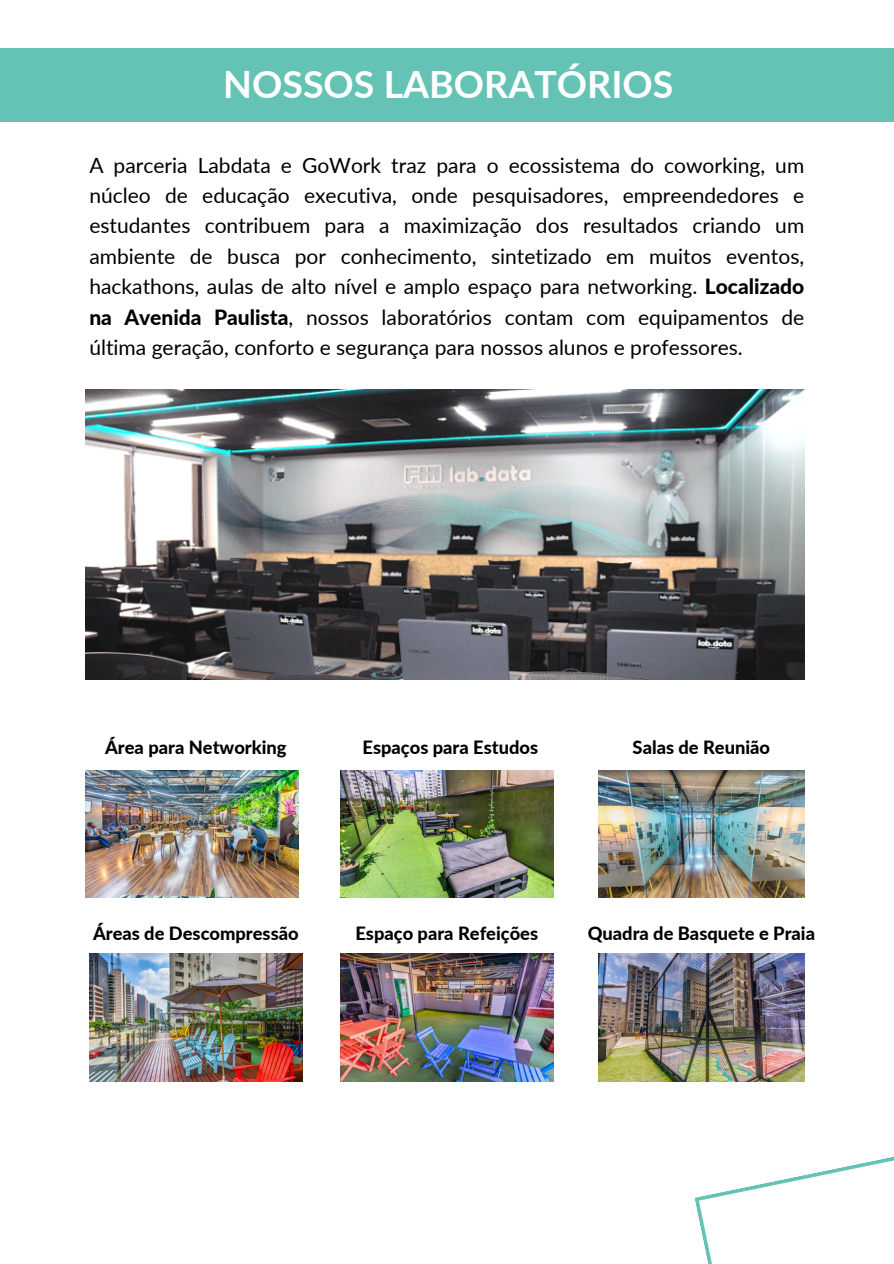
<style>
.page{position:relative;width:894px;height:1264px;background:#fff}
.page>*{position:absolute;margin:0;border:0;box-sizing:border-box;transform-origin:0 0}
.t1{font:700 37.5px "Lato";color:#fff}
.t2{font:21px/30.3px "Lato";color:#000;text-align:justify}
.t3{font:800 18.3px "Lato";color:#000}
.s1{font-weight:800}
</style>
<div class="page">
<div style="left:0;top:48px;width:893px;height:73px;background:#64c3b5"></div>
<svg style="left:694px;top:1035px;width:199px;height:228px"></svg>
<img style="left:86px;top:770px;width:212px;height:127px">
<img style="left:89px;top:953px;width:213px;height:128px">
<img style="left:340px;top:770px;width:213px;height:127px">
<img style="left:598px;top:770px;width:206px;height:127px">
<img style="left:598px;top:953px;width:206px;height:128px">
<img style="left:340px;top:953px;width:213px;height:128px">
<img style="left:86px;top:389px;width:717px;height:290px">
<p class="t1" style="left:223px;top:61px;width:451px">NOSSOS LABORATÓRIOS</p>
<p class="t2" style="left:89px;top:149px;width:716px">A parceria Labdata e GoWork traz para o ecossistema do coworking, um núcleo de educação executiva, onde pesquisadores, empreendedores e estudantes contribuem para a maximização dos resultados criando um ambiente de busca por conhecimento, sintetizado em muitos eventos, hackathons, aulas de alto nível e amplo espaço para networking. <span class="s1">Localizado na Avenida Paulista</span>, nossos laboratórios contam com equipamentos de última geração, conforto e segurança para nossos alunos e professores.</p>
<p class="t3" style="left:105px;top:736px;width:183px">Área para Networking</p>
<p class="t3" style="left:362px;top:736px;width:177px">Espaços para Estudos</p>
<p class="t3" style="left:632px;top:736px;width:139px">Salas de Reunião</p>
<p class="t3" style="left:93px;top:921px;width:207px">Áreas de Descompressão</p>
<p class="t3" style="left:355px;top:921px;width:184px">Espaço para Refeições</p>
<p class="t3" style="left:587px;top:921px;width:229px">Quadra de Basquete e Praia</p>
</div>
